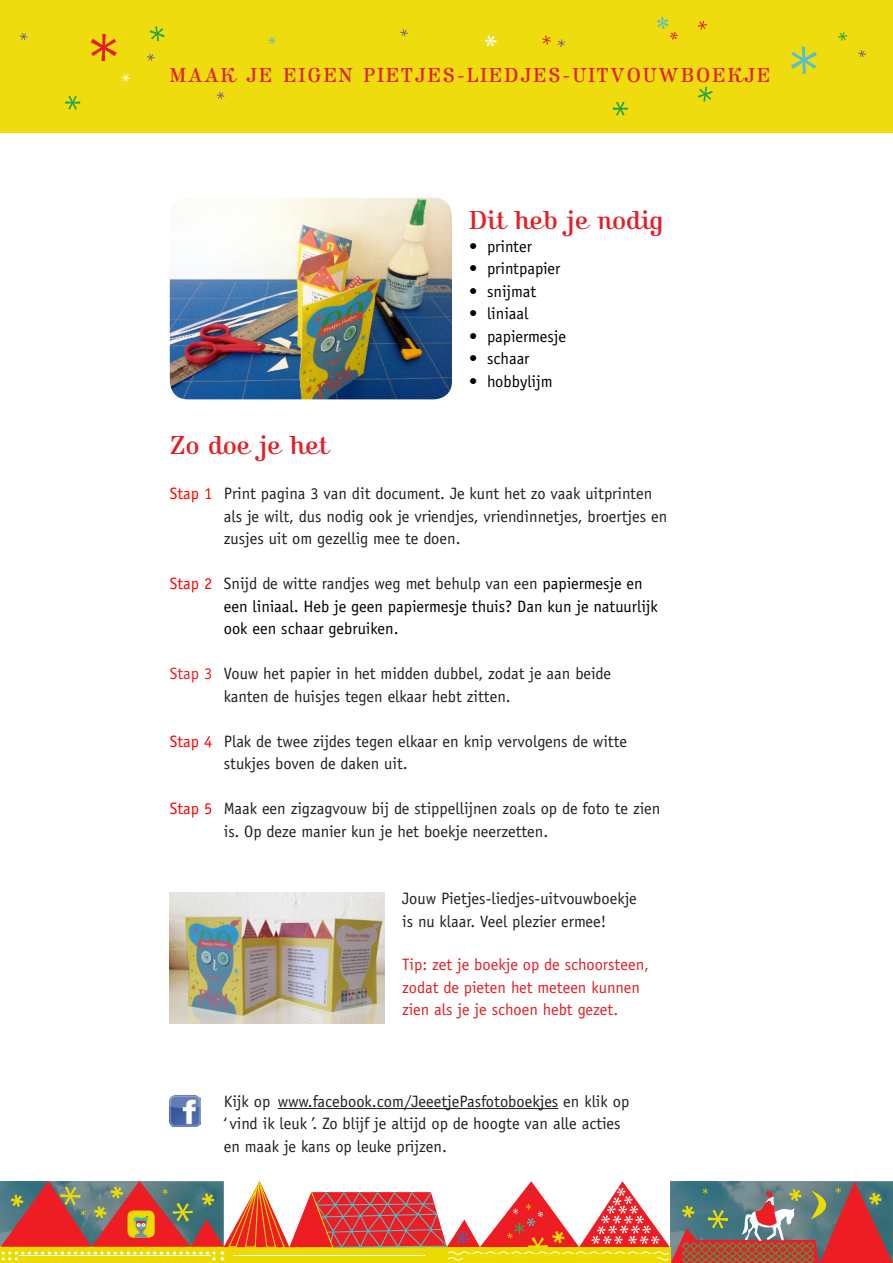
<style>
.page{position:relative;width:893px;height:1263px;background:#fff}
.page>*{position:absolute;margin:0;border:0;box-sizing:border-box;transform-origin:0 0}
.t1{font:27px "Kursivschrift Stehend";color:#e41e25}
.t2{font:21px "Kursivschrift Stehend";letter-spacing:.1em;color:#e41e25}
.t3{font:16.5px/22.5px "Officina Sans LT";color:#231f20}
.t4{font:16.5px/22.5px "Officina Sans LT";color:#000}
.t5{font:16.5px/22.5px "Officina Sans";color:#e41e25}
.s1{color:#fe0000}
.s2{color:#231f20}
.s3{color:#ed1c24}
</style>
<div class="page">
<div style="left:0;top:0;width:893px;height:133px;background:#efdc0f"></div>
<hr style="left:278px;top:1108px;width:280px;height:1px;background:#231f20">
<img style="left:170px;top:1096px;width:31px;height:31px">
<svg style="left:0;top:1181px;width:893px;height:82px"></svg>
<div style="left:18px;top:1256px;width:193px;height:6px;background:#ecdc00"></div>
<div style="left:232px;top:1256px;width:193px;height:6px;background:#ecdc00"></div>
<div style="left:463px;top:1254px;width:193px;height:9px;background:#ecdc00"></div>
<svg style="left:91px;top:34px;width:26px;height:27px"></svg>
<svg style="left:791px;top:47px;width:26px;height:27px"></svg>
<svg style="left:65px;top:96px;width:15px;height:14px"></svg>
<svg style="left:613px;top:102px;width:15px;height:14px"></svg>
<svg style="left:485px;top:35px;width:12px;height:12px"></svg>
<svg style="left:122px;top:74px;width:8px;height:8px"></svg>
<svg style="left:268px;top:37px;width:8px;height:8px"></svg>
<svg style="left:657px;top:17px;width:21px;height:22px"></svg>
<svg style="left:150px;top:26px;width:15px;height:15px"></svg>
<svg style="left:698px;top:87px;width:15px;height:15px"></svg>
<svg style="left:147px;top:54px;width:8px;height:7px"></svg>
<svg style="left:20px;top:33px;width:7px;height:7px"></svg>
<svg style="left:217px;top:92px;width:7px;height:7px"></svg>
<svg style="left:558px;top:39px;width:7px;height:8px"></svg>
<svg style="left:400px;top:29px;width:8px;height:7px"></svg>
<svg style="left:698px;top:21px;width:9px;height:9px"></svg>
<svg style="left:838px;top:32px;width:9px;height:9px"></svg>
<svg style="left:542px;top:36px;width:9px;height:9px"></svg>
<svg style="left:858px;top:50px;width:8px;height:7px"></svg>
<img style="left:170px;top:198px;width:282px;height:201px">
<img style="left:170px;top:892px;width:214px;height:131px">
<p class="t2" style="left:170px;top:63px;width:602px">MAAK JE EIGEN PIETJES-LIEDJES-UITVOUWBOEKJE</p>
<p class="t1" style="left:469px;top:205px;width:196px">Dit heb je nodig</p>
<p class="t4" style="left:469px;top:235px;width:64px">• printer</p>
<p class="t4" style="left:469px;top:257px;width:93px">• printpapier</p>
<p class="t4" style="left:469px;top:280px;width:69px">• snijmat</p>
<p class="t4" style="left:469px;top:302px;width:61px">• liniaal</p>
<p class="t4" style="left:469px;top:325px;width:99px">• papiermesje</p>
<p class="t4" style="left:469px;top:347px;width:62px">• schaar</p>
<p class="t4" style="left:469px;top:370px;width:85px">• hobbylijm</p>
<p class="t1" style="left:170px;top:430px;width:160px">Zo doe je het</p>
<p class="t3" style="left:224px;top:482px;width:445px;text-indent:-54px"><span class="s1">Stap 1</span> Print pagina 3 van dit document. Je kunt het zo vaak uitprinten als je wilt, dus nodig ook je vriendjes, vriendinnetjes, broertjes en zusjes uit om gezellig mee te doen.</p>
<p class="t4" style="left:224px;top:572px;width:435px;text-indent:-54px"><span class="s1">Stap 2</span> <span class="s2">Snijd de witte randjes weg met behulp van een</span> papiermesje en een liniaal. Heb je geen papiermesje thuis? Dan kun je natuurlijk ook een schaar gebruiken.</p>
<p class="t3" style="left:224px;top:662px;width:389px;text-indent:-54px"><span class="s3">Stap 3</span> Vouw het papier in het midden dubbel, zodat je aan beide kanten de huisjes tegen elkaar hebt zitten.</p>
<p class="t3" style="left:224px;top:730px;width:405px;text-indent:-54px"><span class="s1">Stap 4</span> Plak de twee zijdes tegen elkaar en knip vervolgens de witte stukjes boven de daken uit.</p>
<p class="t3" style="left:224px;top:797px;width:438px;text-indent:-54px"><span class="s1">Stap 5</span> Maak een zigzagvouw bij de stippellijnen zoals op de foto te zien is. Op deze manier kun je het boekje neerzetten.</p>
<p class="t3" style="left:402px;top:887px;width:236px">Jouw Pietjes-liedjes-uitvouwboekje</p>
<p class="t3" style="left:402px;top:910px;width:206px">is nu klaar. Veel plezier ermee!</p>
<p class="t5" style="left:402px;top:953px;width:248px">Tip: zet je boekje op de schoorsteen, zodat de pieten het meteen kunnen zien als je je schoen hebt gezet.</p>
<p class="t3" style="left:224px;top:1090px;width:407px">Kijk op www.facebook.com/JeeetjePasfotoboekjes en klik op</p>
<p class="t3" style="left:224px;top:1112px;width:398px">‘ vind ik leuk ’. Zo blijf je altijd op de hoogte van alle acties</p>
<p class="t3" style="left:224px;top:1135px;width:225px">en maak je kans op leuke prijzen.</p>
</div>
